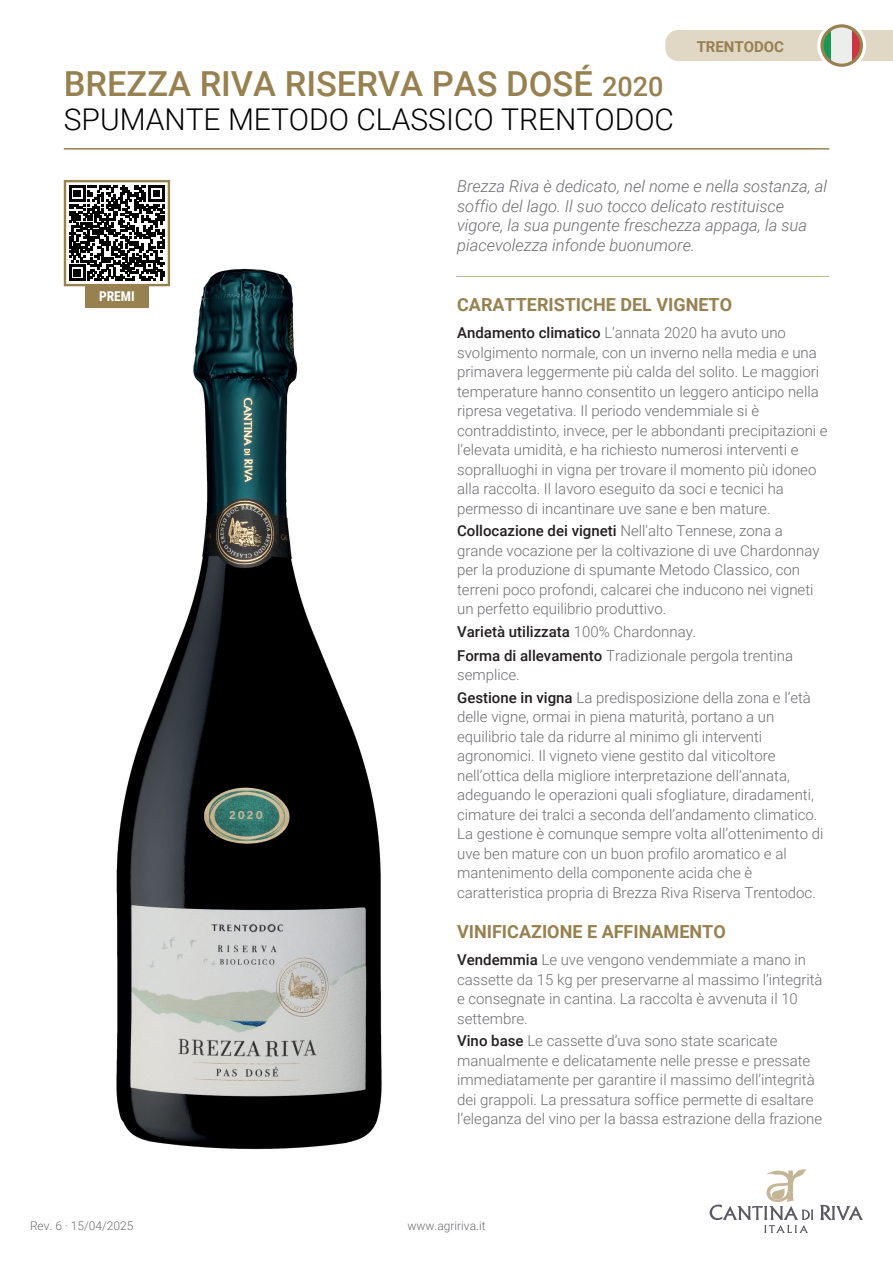
<style>
.page{position:relative;width:893px;height:1263px;background:#fff}
.page>*{position:absolute;margin:0;border:0;box-sizing:border-box;transform-origin:0 0}
.t1{font:500 34.5px "Roboto";color:#978150}
.t2{font:300 30px "Roboto";color:#000002}
.t3{font:700 18px "Roboto";color:#978150}
.t4{font:italic 300 16.5px/19.5px "Roboto";color:#6c6d70}
.t5{font:300 15px/19.5px "Roboto";color:#6c6d70}
.t6{font:700 15px "Roboto";color:#978150}
.t7{font:700 13.5px "Roboto Condensed";color:#fff}
.t8{font:300 12px "Roboto";color:#6c6d70}
.s1{font-size:27px}
.s2{font-weight:500;color:#231f20}
</style>
<div class="page">
<hr style="left:64px;top:148px;width:765px;height:2px;background:#978150">
<svg style="left:710px;top:1169px;width:153px;height:64px"></svg>
<div style="left:665px;top:30px;width:228px;height:31px;background:#e1d7c5"></div>
<div style="left:817px;top:21px;width:49px;height:49px;background:#fff;border-radius:50%"></div>
<svg style="left:820px;top:24px;width:43px;height:43px"></svg>
<svg style="left:824px;top:27px;width:7px;height:37px"></svg>
<div style="left:831px;top:27px;width:21px;height:37px;background:#eceeec"></div>
<svg style="left:852px;top:27px;width:8px;height:37px"></svg>
<hr style="left:456px;top:276px;width:372px;height:1px;background:#c5b597">
<img style="left:116px;top:265px;width:266px;height:885px">
<svg style="left:64px;top:180px;width:106px;height:106px"></svg>
<div style="left:85px;top:286px;width:64px;height:22px;background:#978150"></div>
<img style="left:202px;top:785px;width:90px;height:60px">
<img style="left:231px;top:809px;width:32px;height:12px">
<svg style="left:229px;top:810px;width:33px;height:9px"></svg>
<h1 class="t1" style="left:64px;top:59px;width:601px">BREZZA RIVA RISERVA PAS DOSÉ <span class="s1">2020</span></h1>
<h2 class="t2" style="left:64px;top:99px;width:612px">SPUMANTE METODO CLASSICO TRENTODOC</h2>
<p class="t6" style="left:697px;top:36px;width:89px">TRENTODOC</p>
<p class="t7" style="left:99px;top:287px;width:37px">PREMI</p>
<p class="t8" style="left:30px;top:1217px;width:105px">Rev. 6 · 15/04/2025</p>
<p class="t4" style="left:457px;top:176px;width:371px">Brezza Riva è dedicato, nel nome e nella sostanza, al soffio del lago. Il suo tocco delicato restituisce vigore, la sua pungente freschezza appaga, la sua piacevolezza infonde buonumore.</p>
<p class="t3" style="left:457px;top:292px;width:276px">CARATTERISTICHE DEL VIGNETO</p>
<p class="t5" style="left:457px;top:323px;width:372px"><span class="s2">Andamento climatico</span> L’annata 2020 ha avuto uno svolgimento normale, con un inverno nella media e una primavera leggermente più calda del solito. Le maggiori temperature hanno consentito un leggero anticipo nella ripresa vegetativa. Il periodo vendemmiale si è contraddistinto, invece, per le abbondanti precipitazioni e l’elevata umidità, e ha richiesto numerosi interventi e sopralluoghi in vigna per trovare il momento più idoneo alla raccolta. Il lavoro eseguito da soci e tecnici ha permesso di incantinare uve sane e ben mature.</p>
<p class="t5" style="left:457px;top:521px;width:364px"><span class="s2">Collocazione dei vigneti</span> Nell'alto Tennese, zona a grande vocazione per la coltivazione di uve Chardonnay per la produzione di spumante Metodo Classico, con terreni poco profondi, calcarei che inducono nei vigneti un perfetto equilibrio produttivo.</p>
<p class="t5" style="left:457px;top:619px;width:338px;line-height:24px"><span class="s2">Varietà utilizzata</span> 100% Chardonnay.<br><span class="s2">Forma di allevamento</span> Tradizionale pergola trentina</p>
<p class="t5" style="left:457px;top:663px;width:355px;line-height:22.5px">semplice.<br><span class="s2">Gestione in vigna</span> La predisposizione della zona e l’età</p>
<p class="t5" style="left:457px;top:707px;width:368px">delle vigne, ormai in piena maturità, portano a un equilibrio tale da ridurre al minimo gli interventi agronomici. Il vigneto viene gestito dal viticoltore nell’ottica della migliore interpretazione dell’annata, adeguando le operazioni quali sfogliature, diradamenti, cimature dei tralci a seconda dell’andamento climatico.<br>La gestione è comunque sempre volta all’ottenimento di uve ben mature con un buon profilo aromatico e al mantenimento della componente acida che è caratteristica propria di Brezza Riva Riserva Trentodoc.</p>
<p class="t3" style="left:457px;top:919px;width:270px">VINIFICAZIONE E AFFINAMENTO</p>
<p class="t5" style="left:457px;top:950px;width:367px"><span class="s2">Vendemmia</span> Le uve vengono vendemmiate a mano in cassette da 15 kg per preservarne al massimo l’integrità e consegnate in cantina. La raccolta è avvenuta il 10 settembre.</p>
<p class="t5" style="left:457px;top:1031px;width:366px"><span class="s2">Vino base</span> Le cassette d’uva sono state scaricate manualmente e delicatamente nelle presse e pressate immediatamente per garantire il massimo dell’integrità dei grappoli. La pressatura soffice permette di esaltare l’eleganza del vino per la bassa estrazione della frazione</p>
<p class="t8" style="left:407px;top:1217px;width:80px">www.agririva.it</p>
</div>
